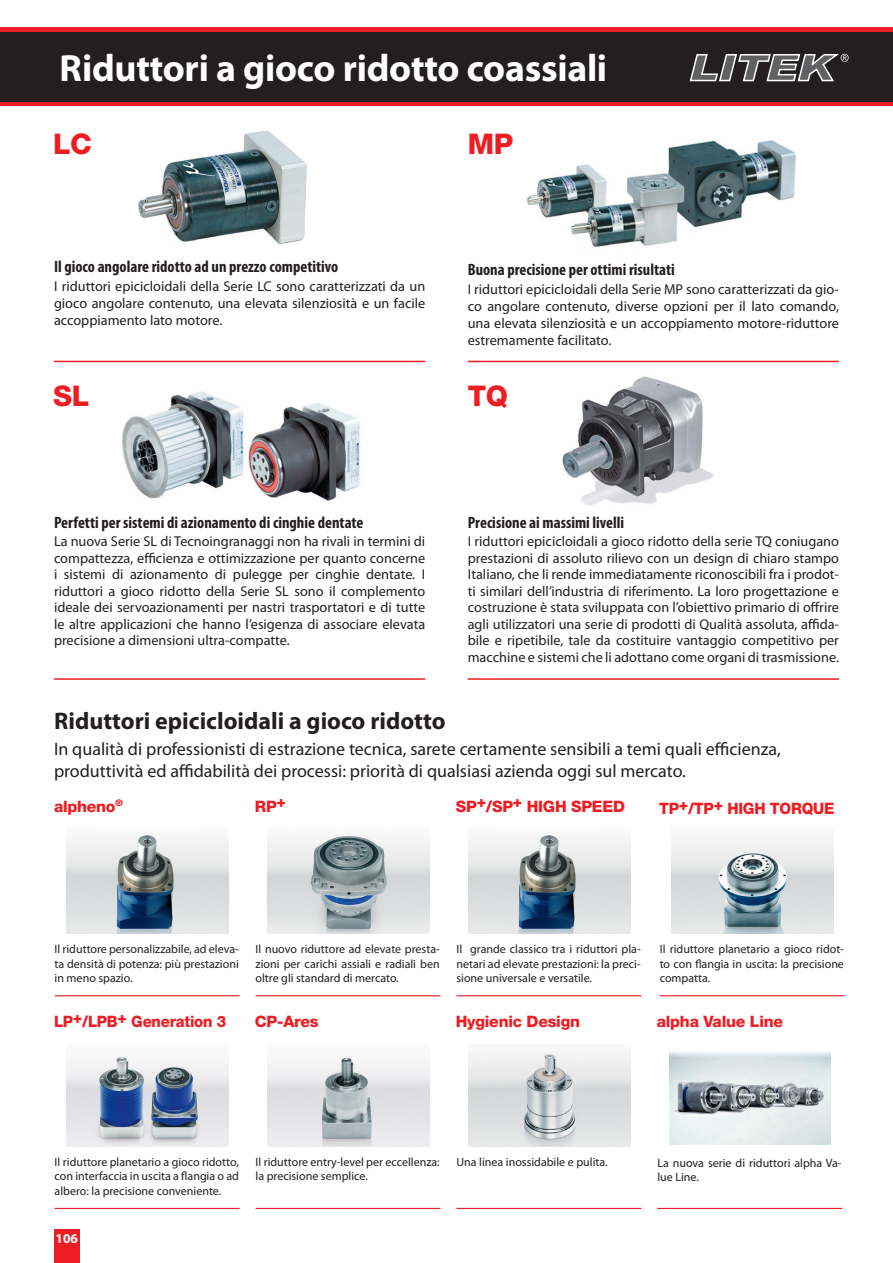
<style>
.page{position:relative;width:893px;height:1263px;background:#fff}
.page>*{position:absolute;margin:0;border:0;box-sizing:border-box;transform-origin:0 0}
.t1{font:700 semi-expanded 37.95px "Myriad Pro";letter-spacing:-.01em;color:#fff;scale:.93 1}
.t2{font:800 28.5px "Helvetica Neue";letter-spacing:-.015em;color:#ee1d23}
.t3{font:700 24px "Myriad Pro";color:#231f20}
.t4{font:18px/21.6px "Myriad Pro";color:#231f20}
.t5{font:700 condensed 16.5px "Myriad Pro";color:#231f20}
.t6{font:800 15.75px "Helvetica Neue";letter-spacing:-.015em;color:#ee1d23}
.t7{font:800 15.75px "Helvetica Neue";letter-spacing:-.015em;color:#ee1d23;scale:.95 1}
.t8{font:800 15.75px "Helvetica Neue";letter-spacing:-.015em;color:#ee1d23;scale:.96 1}
.t9{font:14.25px/16.5px "Myriad Pro";color:#231f20;text-align:justify}
.t10{font:700 13.5px "Myriad Pro";color:#fff}
.t11{font:12px/14.4px "Myriad Pro";color:#231f20;text-align:justify}
</style>
<div class="page">
<div style="left:0;top:28px;width:893px;height:78px;background:#ee1d23"></div>
<div style="left:0;top:32px;width:893px;height:70px;background:#231f20"></div>
<svg style="left:689px;top:53px;width:160px;height:29px"></svg>
<img style="left:138px;top:130px;width:169px;height:115px">
<img style="left:66px;top:835px;width:162px;height:99px">
<img style="left:672px;top:837px;width:161px;height:97px">
<img style="left:468px;top:1050px;width:162px;height:96px">
<img style="left:267px;top:835px;width:162px;height:99px">
<img style="left:66px;top:1057px;width:162px;height:89px">
<img style="left:669px;top:1052px;width:162px;height:92px">
<img style="left:468px;top:835px;width:162px;height:99px">
<img style="left:267px;top:1056px;width:162px;height:90px">
<img style="left:527px;top:140px;width:269px;height:107px">
<img style="left:122px;top:391px;width:238px;height:110px">
<img style="left:562px;top:376px;width:152px;height:129px">
<hr style="left:54px;top:361px;width:371px;height:1px;background:#ee1d23">
<hr style="left:55px;top:995px;width:185px;height:1px;background:#ee1d23">
<hr style="left:660px;top:995px;width:185px;height:1px;background:#ee1d23">
<hr style="left:456px;top:1208px;width:185px;height:1px;background:#ee1d23">
<hr style="left:256px;top:995px;width:185px;height:1px;background:#ee1d23">
<hr style="left:55px;top:1208px;width:185px;height:1px;background:#ee1d23">
<hr style="left:657px;top:1208px;width:185px;height:1px;background:#ee1d23">
<hr style="left:456px;top:995px;width:185px;height:1px;background:#ee1d23">
<hr style="left:256px;top:1208px;width:185px;height:1px;background:#ee1d23">
<hr style="left:54px;top:678px;width:371px;height:2px;background:#ee1d23">
<hr style="left:468px;top:361px;width:371px;height:1px;background:#ee1d23">
<hr style="left:468px;top:678px;width:371px;height:2px;background:#ee1d23">
<div style="left:54px;top:1229px;width:26px;height:34px;background:#ee1d23"></div>
<p class="t1" style="left:60px;top:47px;width:590px">Riduttori a gioco ridotto coassiali</p>
<p class="t2" style="left:53px;top:127px;width:40px">LC</p>
<p class="t5" style="left:54px;top:257px;width:286px">Il gioco angolare ridotto ad un prezzo competitivo</p>
<p class="t9" style="left:54px;top:278px;width:373px;line-height:17.1px">I riduttori epicicloidali della Serie LC sono caratterizzati da un gioco angolare contenuto, una elevata silenziosità e un facile accoppiamento lato motore.</p>
<p class="t2" style="left:468px;top:127px;width:47px">MP</p>
<p class="t5" style="left:468px;top:260px;width:209px">Buona precisione per ottimi risultati</p>
<p class="t9" style="left:468px;top:281px;width:373px;line-height:17.1px">I riduttori epicicloidali della Serie MP sono caratterizzati da gio&shy;co angolare contenuto, diverse opzioni per il lato comando, una elevata silenziosità e un accoppiamento motore-riduttore estremamente facilitato.</p>
<p class="t2" style="left:53px;top:379px;width:37px">SL</p>
<p class="t2" style="left:468px;top:379px;width:42px">TQ</p>
<p class="t5" style="left:54px;top:513px;width:311px">Perfetti per sistemi di azionamento di cinghie dentate</p>
<p class="t9" style="left:54px;top:533px;width:373px">La nuova Serie SL di Tecnoingranaggi non ha rivali in termini di compattezza, efficienza e ottimizzazione per quanto concerne i sistemi di azionamento di pulegge per cinghie dentate. I riduttori a gioco ridotto della Serie SL sono il complemento ideale dei servoazionamenti per nastri trasportatori e di tutte le altre applicazioni che hanno l’esigenza di associare elevata precisione a dimensioni ultra-compatte.</p>
<p class="t5" style="left:468px;top:513px;width:158px">Precisione ai massimi livelli</p>
<p class="t9" style="left:468px;top:533px;width:373px">I riduttori epicicloidali a gioco ridotto della serie TQ coniugano prestazioni di assoluto rilievo con un design di chiaro stampo Italiano, che li rende immediatamente riconoscibili fra i prodot&shy;ti similari dell’industria di riferimento. La loro progettazione e costruzione è stata sviluppata con l’obiettivo primario di offrire agli utilizzatori una serie di prodotti di Qualità assoluta, affida&shy;bile e ripetibile, tale da costituire vantaggio competitivo per macchine e sistemi che li adottano come organi di trasmissione.</p>
<p class="t3" style="left:54px;top:707px;width:393px">Riduttori epicicloidali a gioco ridotto</p>
<p class="t4" style="left:54px;top:738px;width:728px">In qualità di professionisti di estrazione tecnica, sarete certamente sensibili a temi quali efficienza, produttività ed affidabilità dei processi: priorità di qualsiasi azienda oggi sul mercato.</p>
<p class="t6" style="left:255px;top:796px;width:33px">RP+</p>
<p class="t6" style="left:456px;top:796px;width:171px">SP+/SP+ HIGH SPEED</p>
<p class="t6" style="left:54px;top:796px;width:70px">alpheno<sup>®</sup></p>
<p class="t8" style="left:659px;top:799px;width:184px">TP+/TP+ HIGH TORQUE</p>
<p class="t11" style="left:55px;top:942px;width:186px">Il riduttore personalizzabile, ad eleva&shy;ta densità di potenza: più prestazioni in meno spazio.</p>
<p class="t11" style="left:660px;top:942px;width:186px">Il riduttore planetario a gioco ridot&shy;to con flangia in uscita: la precisione compatta.</p>
<p class="t11" style="left:256px;top:942px;width:186px">Il nuovo riduttore ad elevate presta&shy;zioni per carichi assiali e radiali ben oltre gli standard di mercato.</p>
<p class="t11" style="left:456px;top:942px;width:186px">Il grande classico tra i riduttori pla&shy;netari ad elevate prestazioni: la preci&shy;sione universale e versatile.</p>
<p class="t7" style="left:54px;top:1012px;width:183px">LP+/LPB+ Generation 3</p>
<p class="t6" style="left:657px;top:1012px;width:128px">alpha Value Line</p>
<p class="t6" style="left:255px;top:1012px;width:65px">CP-Ares</p>
<p class="t6" style="left:456px;top:1012px;width:126px">Hygienic Design</p>
<p class="t11" style="left:256px;top:1155px;width:186px">Il riduttore entry-level per eccellenza: la precisione semplice.</p>
<p class="t11" style="left:55px;top:1155px;width:186px">Il riduttore planetario a gioco ridotto, con interfaccia in uscita a flangia o ad albero: la precisione conveniente.</p>
<p class="t11" style="left:657px;top:1155px;width:186px">La nuova serie di riduttori alpha Va&shy;lue Line.</p>
<p class="t11" style="left:456px;top:1155px;width:153px">Una linea inossidabile e pulita.</p>
<p class="t10" style="left:56px;top:1230px;width:24px">106</p>
</div>
